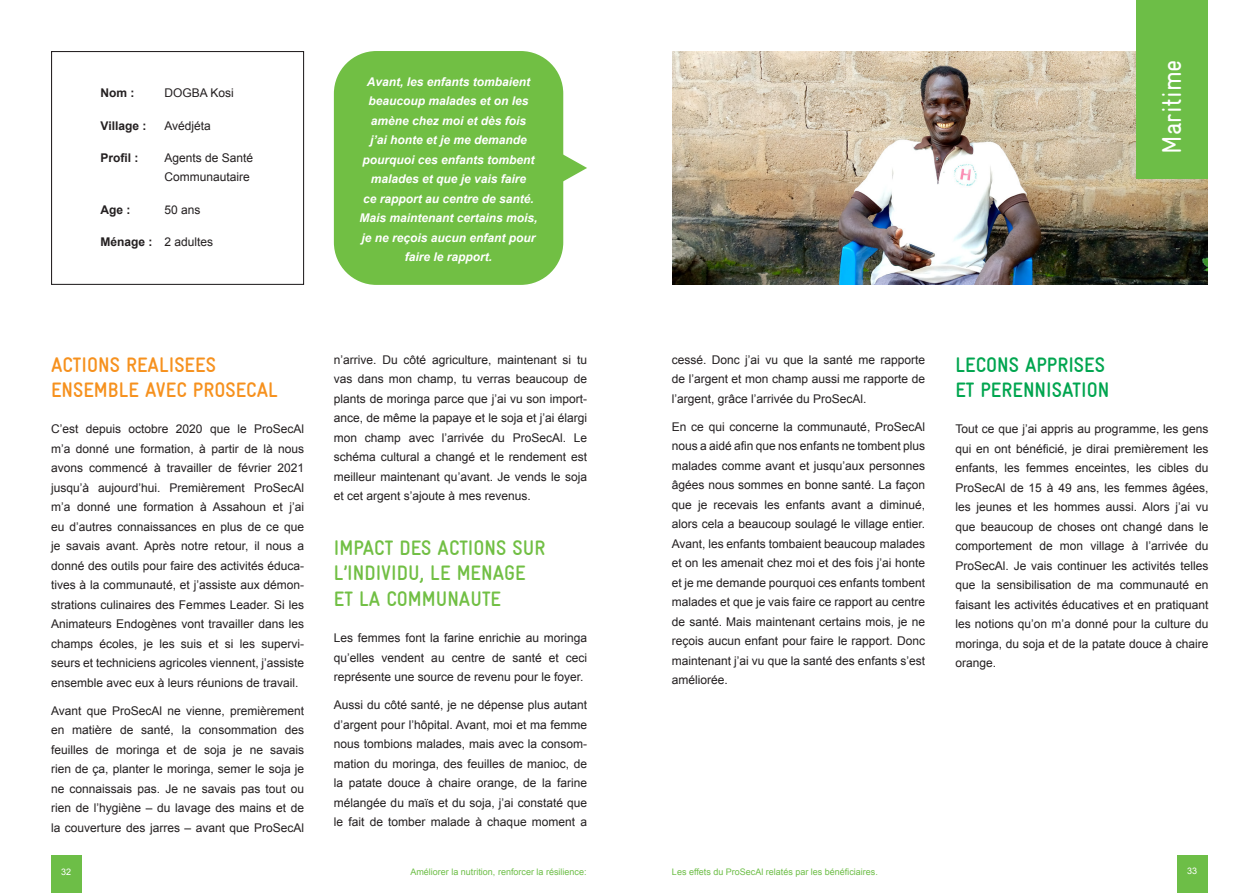
<style>
.page{position:relative;width:1259px;height:893px;background:#fff}
.page>*{position:absolute;margin:0;border:0;box-sizing:border-box;transform-origin:0 0}
.Titel{font:condensed 27px "GIZ Gravur TT";color:#fff}
.Heading_1_ohne_Numme{font:700 condensed 21px/25.2px "GIZ Gravur TT";color:#71bf44}
.Heading_1_ohne_Numme-2{font:700 condensed 21px/25.2px "GIZ Gravur TT";color:#f6911e}
.Heading_1_ohne_Numme-3{font:700 condensed 21px/25.2px "GIZ Gravur TT";color:#00a54f}
.Text{font:12px/19.5px "Arial";color:#231f20;text-align:justify}
.Text_kursiv{font:italic 700 12px/19.5px "Arial";color:#fff;text-align:center}
.Text_Kästchen{font:12px/19.5px "Arial";color:#231f20}
.Text_Kästchen-2{font:700 12px "Arial";color:#231f20}
.t1{font:9px "Arial";color:#6dbe47}
.t2{font:9px "Arial";color:#fff}
.s1{font-weight:700}
</style>
<div class="page">
<div style="left:51px;top:856px;width:30px;height:37px;background:#6dbe47"></div>
<div style="left:1177px;top:856px;width:30px;height:37px;background:#6dbe47"></div>
<div style="left:51px;top:51px;width:253px;height:234px;border:1px solid #231f20"></div>
<div style="left:334px;top:51px;width:229px;height:234px;background:#71bf44;border-radius:43px"></div>
<svg style="left:563px;top:147px;width:24px;height:42px"></svg>
<img style="left:672px;top:51px;width:536px;height:234px">
<div style="left:1136px;top:0;width:72px;height:179px;background:#6dbe47"></div>
<p class="Text_Kästchen-2" style="left:101px;top:85px;width:35px">Nom :</p>
<p class="Text_Kästchen" style="left:164px;top:84px;width:71px">DOGBA Kosi</p>
<p class="Text_Kästchen-2" style="left:101px;top:118px;width:47px">Village :</p>
<p class="Text_Kästchen" style="left:164px;top:116px;width:48px">Avédjéta</p>
<p class="Text_Kästchen-2" style="left:101px;top:150px;width:40px">Profil :</p>
<p class="Text_Kästchen" style="left:164px;top:148px;width:90px">Agents de Santé<br>Communautaire</p>
<p class="Text_Kästchen-2" style="left:101px;top:202px;width:31px">Age :</p>
<p class="Text_Kästchen" style="left:164px;top:200px;width:38px">50 ans</p>
<p class="Text_Kästchen" style="left:101px;top:232px;width:114px"><span class="s1">Ménage :</span> 2 adultes</p>
<p class="Text_kursiv" style="left:359px;top:72px;width:180px">Avant, les enfants tombaient beaucoup malades et on les amène chez moi et dès fois<br>j’ai honte et je me demande pourquoi ces enfants tombent malades et que je vais faire<br>ce rapport au centre de santé.<br>Mais maintenant certains mois, je ne reçois aucun enfant pour faire le rapport.</p>
<p class="Heading_1_ohne_Numme-2" style="left:51px;top:352px;width:228px">ACTIONS REALISEES<br>ENSEMBLE AVEC PROSECAL</p>
<p class="Text" style="left:51px;top:419px;width:255px">C’est depuis octobre 2020 que le ProSecAl m’a donné une formation, à partir de là nous avons commencé à travailler de février 2021 jusqu’à aujourd’hui. Premièrement ProSecAl m’a donné une formation à Assahoun et j’ai eu d’autres connaissances en plus de ce que je savais avant. Après notre retour, il nous a donné des outils pour faire des activités éduca&shy;tives à la communauté, et j’assiste aux démon&shy;strations culinaires des Femmes Leader. Si les Animateurs Endogènes vont travailler dans les champs écoles, je les suis et si les supervi&shy;seurs et techniciens agricoles viennent, j’assiste ensemble avec eux à leurs réunions de travail.</p>
<p class="Text" style="left:51px;top:701px;width:255px">Avant que ProSecAl ne vienne, premièrement en matière de santé, la consommation des feuilles de moringa et de soja je ne savais rien de ça, planter le moringa, semer le soja je ne connaissais pas. Je ne savais pas tout ou rien de l’hygiène – du lavage des mains et de la couverture des jarres – avant que ProSecAl</p>
<p class="Text" style="left:334px;top:350px;width:255px">n’arrive. Du côté agriculture, maintenant si tu vas dans mon champ, tu verras beaucoup de plants de moringa parce que j’ai vu son import&shy;ance, de même la papaye et le soja et j’ai élargi mon champ avec l’arrivée du ProSecAl. Le schéma cultural a changé et le rendement est meilleur maintenant qu’avant. Je vends le soja et cet argent s’ajoute à mes revenus.</p>
<p class="Heading_1_ohne_Numme" style="left:334px;top:536px;width:213px">IMPACT DES ACTIONS SUR<br>L’INDIVIDU, LE MENAGE<br>ET LA COMMUNAUTE</p>
<p class="Text" style="left:334px;top:628px;width:255px">Les femmes font la farine enrichie au moringa qu’elles vendent au centre de santé et ceci représente une source de revenu pour le foyer.</p>
<p class="Text" style="left:334px;top:695px;width:255px">Aussi du côté santé, je ne dépense plus autant d’argent pour l’hôpital. Avant, moi et ma femme nous tombions malades, mais avec la consom&shy;mation du moringa, des feuilles de manioc, de la patate douce à chaire orange, de la farine mélangée du maïs et du soja, j’ai constaté que le fait de tomber malade à chaque moment a</p>
<p class="Titel" style="left:1157px;top:154px;width:96px;rotate:-90deg">Maritime</p>
<p class="Text" style="left:672px;top:350px;width:255px">cessé. Donc j’ai vu que la santé me rapporte de l’argent et mon champ aussi me rapporte de l’argent, grâce l’arrivée du ProSecAl.</p>
<p class="Text" style="left:672px;top:417px;width:255px">En ce qui concerne la communauté, ProSecAl nous a aidé afin que nos enfants ne tombent plus malades comme avant et jusqu’aux personnes âgées nous sommes en bonne santé. La façon que je recevais les enfants avant a diminué, alors cela a beaucoup soulagé le village entier.<br>Avant, les enfants tombaient beaucoup malades et on les amenait chez moi et des fois j’ai honte et je me demande pourquoi ces enfants tombent malades et que je vais faire ce rapport au centre de santé. Mais maintenant certains mois, je ne reçois aucun enfant pour faire le rapport. Donc maintenant j’ai vu que la santé des enfants s’est améliorée.</p>
<p class="Heading_1_ohne_Numme-3" style="left:955px;top:352px;width:155px">LECONS APPRISES<br>ET PERENNISATION</p>
<p class="Text" style="left:955px;top:419px;width:255px">Tout ce que j’ai appris au programme, les gens qui en ont bénéficié, je dirai premièrement les enfants, les femmes enceintes, les cibles du ProSecAl de 15 à 49 ans, les femmes âgées, les jeunes et les hommes aussi. Alors j’ai vu que beaucoup de choses ont changé dans le comportement de mon village à l’arrivée du ProSecAl. Je vais continuer les activités telles que la sensibilisation de ma communauté en faisant les activités éducatives et en pratiquant les notions qu’on m’a donné pour la culture du moringa, du soja et de la patate douce à chaire orange.</p>
<p class="t2" style="left:61px;top:865px;width:12px">32</p>
<p class="t1" style="left:410px;top:865px;width:178px">Améliorer la nutrition, renforcer la résilience:</p>
<p class="t1" style="left:672px;top:866px;width:207px">Les effets du ProSecAl relatés par les bénéficiaires.</p>
<p class="t2" style="left:1187px;top:865px;width:12px">33</p>
</div>
